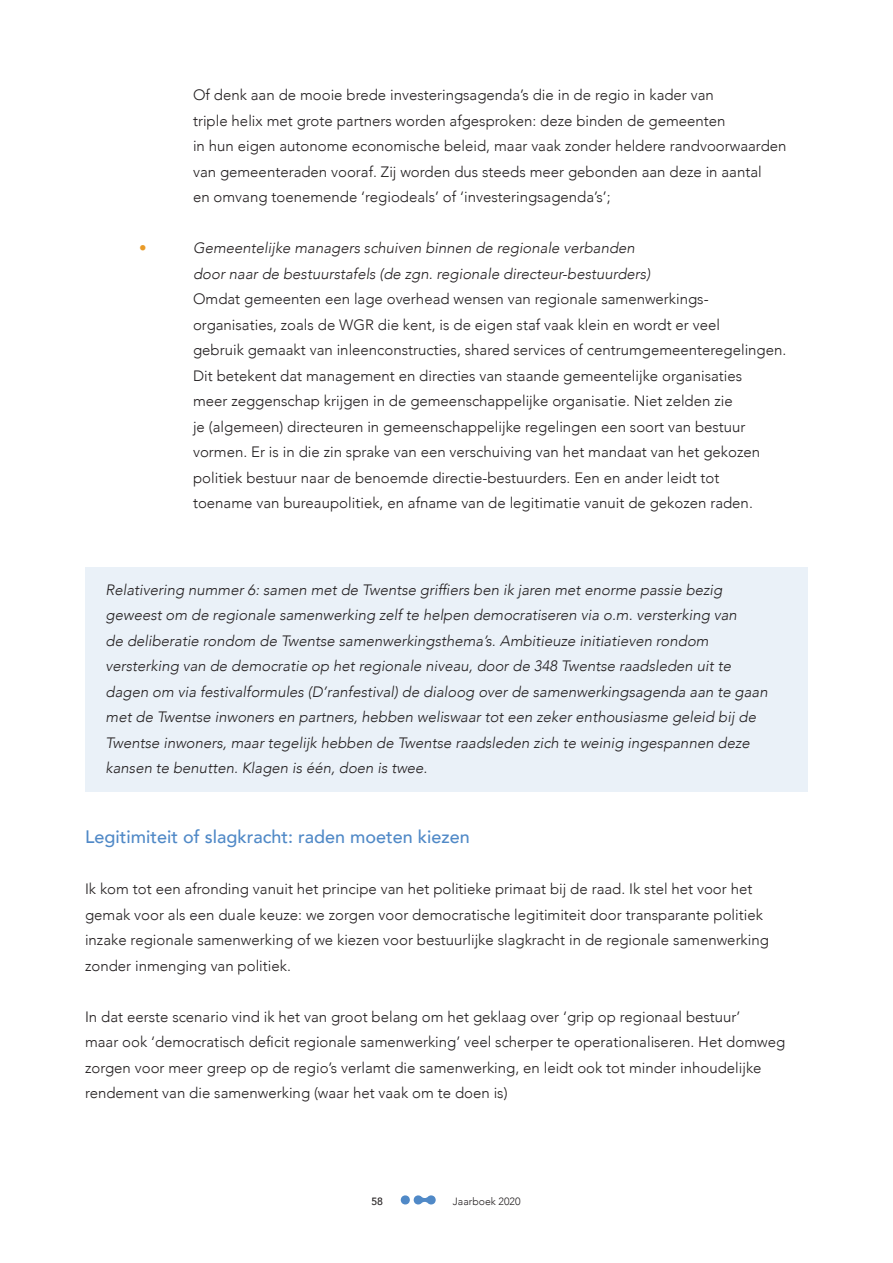
<style>
.page{position:relative;width:893px;height:1263px;background:#fff}
.page>*{position:absolute;margin:0;border:0;box-sizing:border-box;transform-origin:0 0}
.t1{font:500 18px "Avenir";color:#5089c7}
.t2{font:300 15px/25.5px "Avenir";color:#231f20}
.t3{font:italic 300 15px/25.5px "Avenir";color:#231f20}
.t4{font:300 15px "Avenir";color:#e99a27}
.t5{font:300 10.5px "Avenir";color:#231f20}
.t6{font:500 10.5px "Avenir";color:#231f20}
</style>
<div class="page">
<svg style="left:400px;top:1195px;width:36px;height:10px"></svg>
<div style="left:85px;top:567px;width:723px;height:224px;background:#eaf1f8"></div>
<p class="t2" style="left:193px;top:82px;width:595px">Of denk aan de mooie brede investeringsagenda’s die in de regio in kader van<br>triple helix met grote partners worden afgesproken: deze binden de gemeenten<br>in hun eigen autonome economische beleid, maar vaak zonder heldere randvoorwaarden van gemeenteraden vooraf. Zij worden dus steeds meer gebonden aan deze in aantal<br>en omvang toenemende ‘regiodeals’ of ‘investeringsagenda’s’;</p>
<p class="t4" style="left:139px;top:239px;width:9px">•</p>
<p class="t3" style="left:193px;top:235px;width:459px">Gemeentelijke managers schuiven binnen de regionale verbanden door naar de bestuurstafels (de zgn. regionale directeur-bestuurders)</p>
<p class="t2" style="left:193px;top:286px;width:595px">Omdat gemeenten een lage overhead wensen van regionale samenwerkings&shy;organisaties, zoals de WGR die kent, is de eigen staf vaak klein en wordt er veel<br>gebruik gemaakt van inleenconstructies, shared services of centrumgemeenteregelingen.<br>Dit betekent dat management en directies van staande gemeentelijke organisaties<br>meer zeggenschap krijgen in de gemeenschappelijke organisatie. Niet zelden zie<br>je (algemeen) directeuren in gemeenschappelijke regelingen een soort van bestuur vormen. Er is in die zin sprake van een verschuiving van het mandaat van het gekozen politiek bestuur naar de benoemde directie-bestuurders. Een en ander leidt tot<br>toename van bureaupolitiek, en afname van de legitimatie vanuit de gekozen raden.</p>
<p class="t3" style="left:106px;top:577px;width:664px">Relativering nummer 6: samen met de Twentse griffiers ben ik jaren met enorme passie bezig geweest om de regionale samenwerking zelf te helpen democratiseren via o.m. versterking van<br>de deliberatie rondom de Twentse samenwerkingsthema’s. Ambitieuze initiatieven rondom versterking van de democratie op het regionale niveau, door de 348 Twentse raadsleden uit te dagen om via festivalformules (D’ranfestival) de dialoog over de samenwerkingsagenda aan te gaan met de Twentse inwoners en partners, hebben weliswaar tot een zeker enthousiasme geleid bij de Twentse inwoners, maar tegelijk hebben de Twentse raadsleden zich te weinig ingespannen deze kansen te benutten. Klagen is één, doen is twee.</p>
<p class="t1" style="left:85px;top:821px;width:386px">Legitimiteit of slagkracht: raden moeten kiezen</p>
<p class="t2" style="left:85px;top:876px;width:685px">Ik kom tot een afronding vanuit het principe van het politieke primaat bij de raad. Ik stel het voor het gemak voor als een duale keuze: we zorgen voor democratische legitimiteit door transparante politiek inzake regionale samenwerking of we kiezen voor bestuurlijke slagkracht in de regionale samenwerking zonder inmenging van politiek.</p>
<p class="t2" style="left:85px;top:1003px;width:702px">In dat eerste scenario vind ik het van groot belang om het geklaag over ‘grip op regionaal bestuur’<br>maar ook ‘democratisch deficit regionale samenwerking’ veel scherper te operationaliseren. Het domweg zorgen voor meer greep op de regio’s verlamt die samenwerking, en leidt ook tot minder inhoudelijke rendement van die samenwerking (waar het vaak om te doen is)</p>
<p class="t6" style="left:371px;top:1192px;width:13px">58</p>
<p class="t5" style="left:453px;top:1195px;width:69px">Jaarboek 2020</p>
</div>
